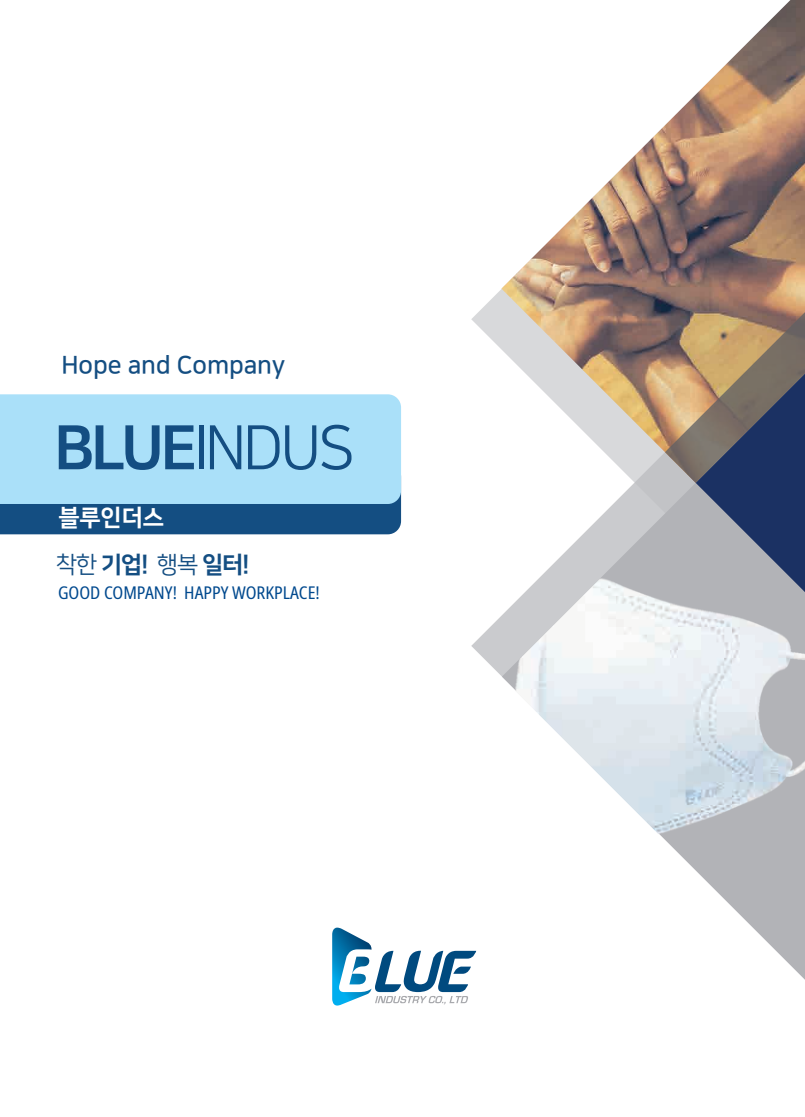
<style>
.page{position:relative;width:805px;height:1117px;background:#fff}
.page>*{position:absolute;margin:0;border:0;box-sizing:border-box;transform-origin:0 0}
.t1{font:60.88px "Nanum Square R";letter-spacing:-.055em;color:#144e82}
.t2{font:24.62px "Nanum Square B";color:#144e82}
.t3{font:23.38px "Nanum Square EB";color:#144e82}
.t4{font:23.38px "Nanum Square EB";letter-spacing:-.005em;color:#fff}
.t5{font:condensed 17.5px "Noto Sans";color:#01498e}
.s1{font-family:"Nanum Square EB"}
.s2{font-family:"Nanum Square R"}
</style>
<div class="page">
<div style="left:0;top:504px;width:401px;height:30px;background:#144e82"></div>
<div style="left:0;top:394px;width:401px;height:110px;background:#aae0f9"></div>
<svg style="left:471px;top:297px;width:30px;height:655px"></svg>
<img style="left:501px;top:0;width:303px;height:359px">
<svg style="left:511px;top:359px;width:293px;height:620px"></svg>
<img style="left:501px;top:419px;width:303px;height:557px">
<svg style="left:332px;top:927px;width:144px;height:79px"></svg>
<svg style="left:664px;top:244px;width:140px;height:362px;background:#847b7a"></svg>
<h2 class="t2" style="left:61px;top:352px;width:225px">Hope and Company</h2>
<h1 class="t1" style="left:54px;top:417px;width:302px"><span class="s1">BLUE</span>INDUS</h1>
<h3 class="t4" style="left:58px;top:504px;width:107px">블루인더스</h3>
<h3 class="t3" style="left:56px;top:551px;width:195px"><span class="s2">착한</span> 기업! <span class="s2">행복</span> 일터!</h3>
<p class="t5" style="left:58px;top:580px;width:263px">GOOD COMPANY! HAPPY WORKPLACE!</p>
</div>
